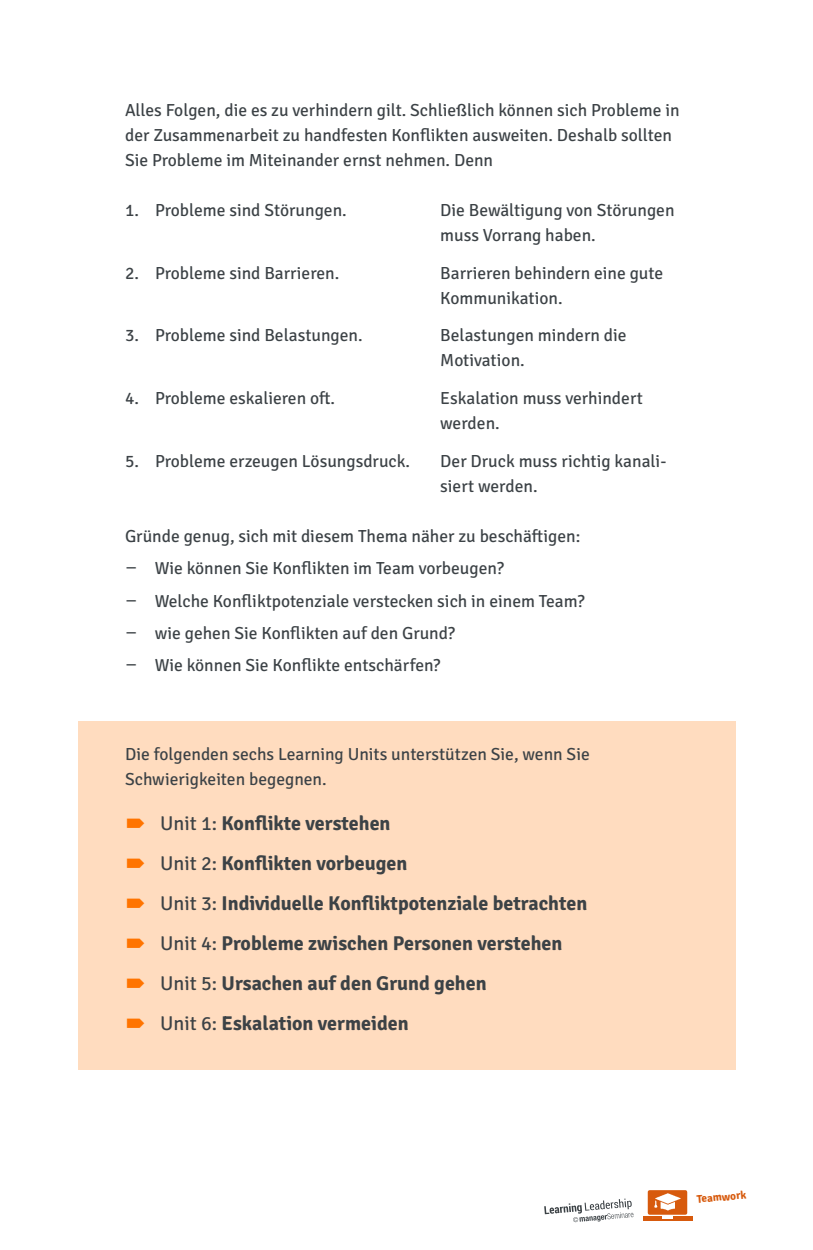
<style>
.page{position:relative;width:813px;height:1250px;background:#fff}
.page>*{position:absolute;margin:0;border:0;box-sizing:border-box;transform-origin:0 0}
.t1{font:700 20px/40px "Signika Negative";color:#3c4246}
.t2{font:17.5px/25px "Signika Negative";color:#3c4246}
.t3{font:700 11.25px "Signika Negative";color:#d75a0d}
.s1{font-family:"Roboto"}
.s2{font-weight:400}
</style>
<div class="page">
<div style="left:647px;top:1190px;width:40px;height:25px;background:#d75a0d;border-radius:2px"></div>
<svg style="left:643px;top:1216px;width:49px;height:5px"></svg>
<img style="left:654px;top:1194px;width:27px;height:16px">
<svg style="left:544px;top:1199px;width:89px;height:23px"></svg>
<div style="left:78px;top:721px;width:657px;height:348px;background:#ffdcbf"></div>
<p class="t2" style="left:125px;top:97px;width:556px">Alles Folgen, die es zu verhindern gilt. Schließlich können sich Probleme in der Zusammenarbeit zu handfesten Konflikten ausweiten. Deshalb sollten<br>Sie Probleme im Miteinander ernst nehmen. Denn</p>
<p class="t2" style="left:125px;top:197px;width:223px">1. Probleme sind Störungen.</p>
<p class="t2" style="left:440px;top:197px;width:236px">Die Bewältigung von Störungen muss Vorrang haben.</p>
<p class="t2" style="left:125px;top:259px;width:216px">2. Probleme sind Barrieren.</p>
<p class="t2" style="left:440px;top:259px;width:224px">Barrieren behindern eine gute<br>Kommunikation.</p>
<p class="t2" style="left:125px;top:322px;width:239px">3. Probleme sind Belastungen.</p>
<p class="t2" style="left:440px;top:322px;width:188px">Belastungen mindern die<br>Motivation.</p>
<p class="t2" style="left:125px;top:384px;width:211px">4. Probleme eskalieren oft.</p>
<p class="t2" style="left:440px;top:384px;width:204px">Eskalation muss verhindert werden.</p>
<p class="t2" style="left:125px;top:447px;width:286px">5. Probleme erzeugen Lösungsdruck.</p>
<p class="t2" style="left:440px;top:447px;width:228px">Der Druck muss richtig kanali&shy;siert werden.</p>
<p class="t2" style="left:125px;top:522px;width:457px">Gründe genug, sich mit diesem Thema näher zu beschäftigen:</p>
<p class="t2" style="left:125px;top:555px;width:380px"><span class="s1">–</span> Wie können Sie Konflikten im Team vorbeugen?</p>
<p class="t2" style="left:125px;top:587px;width:461px"><span class="s1">–</span> Welche Konfliktpotenziale verstecken sich in einem Team?</p>
<p class="t2" style="left:125px;top:619px;width:331px"><span class="s1">–</span> wie gehen Sie Konflikten auf den Grund?</p>
<p class="t2" style="left:125px;top:652px;width:317px"><span class="s1">–</span> Wie können Sie Konflikte entschärfen?</p>
<p class="t2" style="left:125px;top:740px;width:466px">Die folgenden sechs Learning Units unterstützen Sie, wenn Sie<br>Schwierigkeiten begegnen.</p>
<p class="t1" style="left:160px;top:802px;width:428px"><span class="s2">Unit 1:</span> Konflikte verstehen<br><span class="s2">Unit 2:</span> Konflikten vorbeugen<br><span class="s2">Unit 3:</span> Individuelle Konfliktpotenziale betrachten <span class="s2">Unit 4:</span> Probleme zwischen Personen verstehen <span class="s2">Unit 5:</span> Ursachen auf den Grund gehen<br><span class="s2">Unit 6:</span> Eskalation vermeiden</p>
<p class="t3" style="left:696px;top:1191px;width:51px;rotate:-5deg">Teamwork</p>
</div>
